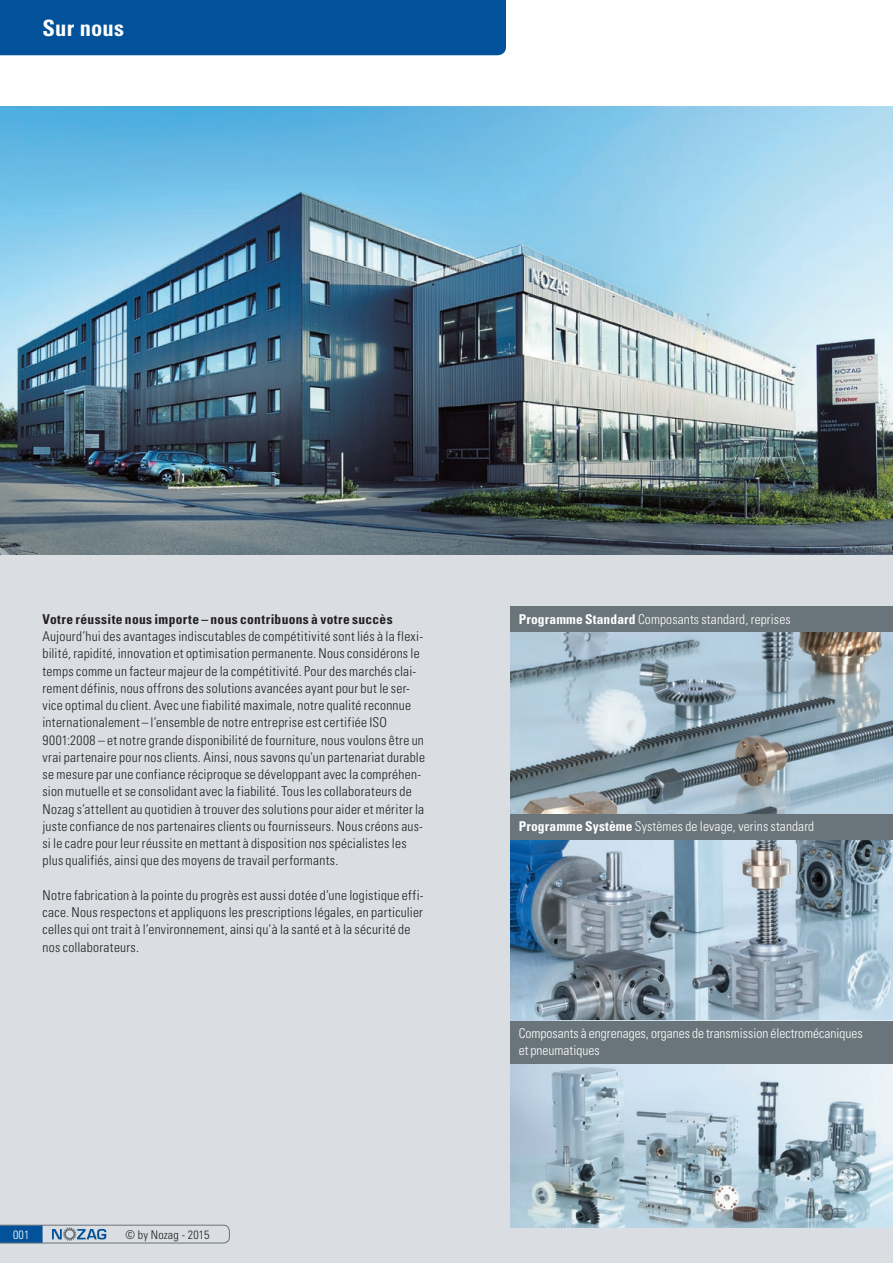
<style>
.page{position:relative;width:893px;height:1263px;background:#fff}
.page>*{position:absolute;margin:0;border:0;box-sizing:border-box;transform-origin:0 0}
.t1{font:700 condensed 22.5px "Univers";letter-spacing:.01em;color:#fff}
.t2{font:300 condensed 13.5px/17.2px "Univers";letter-spacing:.02em;color:#231f20}
.t3{font:300 condensed 13.5px/17.2px "Univers";color:#fff}
.t4{font:700 condensed 13.5px "Univers";letter-spacing:.025em;color:#231f20}
.t5{font:300 condensed 12px "Univers";letter-spacing:.01em;color:#231f20}
.t6{font:300 condensed 12px "Univers";color:#fff}
.s1{font-weight:700}
</style>
<div class="page">
<div style="left:0;top:106px;width:893px;height:1157px;background:#dadee2"></div>
<div style="left:0;top:0;width:506px;height:55px;background:#01529a"></div>
<svg style="left:0;top:1225px;width:230px;height:18px"></svg>
<img style="left:0;top:106px;width:893px;height:449px">
<img style="left:510px;top:632px;width:383px;height:596px">
<div style="left:510px;top:607px;width:383px;height:25px;background:#6a747b"></div>
<div style="left:510px;top:814px;width:383px;height:25px;background:#6a747b"></div>
<div style="left:510px;top:1021px;width:383px;height:43px;background:#6a747b"></div>
<h1 class="t1" style="left:43px;top:15px;width:83px">Sur nous</h1>
<p class="t4" style="left:43px;top:611px;width:352px">Votre réussite nous importe – nous contribuons à votre succès</p>
<p class="t2" style="left:43px;top:627px;width:384px">Aujourd’hui des avantages indiscutables de compétitivité sont liés à la flexi&shy;bilité, rapidité, innovation et optimisation permanente. Nous considérons le temps comme un facteur majeur de la compétitivité. Pour des marchés clai&shy;rement définis, nous offrons des solutions avancées ayant pour but le ser&shy;vice optimal du client. Avec une fiabilité maximale, notre qualité reconnue internationalement – l’ensemble de notre entreprise est certifiée ISO 9001:2008 – et notre grande disponibilité de fourniture, nous voulons être un vrai partenaire pour nos clients. Ainsi, nous savons qu’un partenariat durable se mesure par une confiance réciproque se développant avec la compréhen&shy;sion mutuelle et se consolidant avec la fiabilité. Tous les collaborateurs de Nozag s’attellent au quotidien à trouver des solutions pour aider et mériter la juste confiance de nos partenaires clients ou fournisseurs. Nous créons aus&shy;si le cadre pour leur réussite en mettant à disposition nos spécialistes les plus qualifiés, ainsi que des moyens de travail performants.</p>
<p class="t2" style="left:43px;top:886px;width:383px">Notre fabrication à la pointe du progrès est aussi dotée d’une logistique effi&shy;cace. Nous respectons et appliquons les prescriptions légales, en particulier celles qui ont trait à l’environnement, ainsi qu’à la santé et à la sécurité de nos collaborateurs.</p>
<p class="t6" style="left:13px;top:1227px;width:18px">001</p>
<p class="t5" style="left:125px;top:1227px;width:86px">© by Nozag - 2015</p>
<p class="t3" style="left:519px;top:610px;width:273px"><span class="s1">Programme Standard</span> Composants standard, reprises</p>
<p class="t3" style="left:519px;top:817px;width:297px"><span class="s1">Programme Système</span> Systèmes de levage, verins standard</p>
<p class="t3" style="left:519px;top:1024px;width:345px">Composants à engrenages, organes de transmission électromécaniques et pneumatiques</p>
</div>
